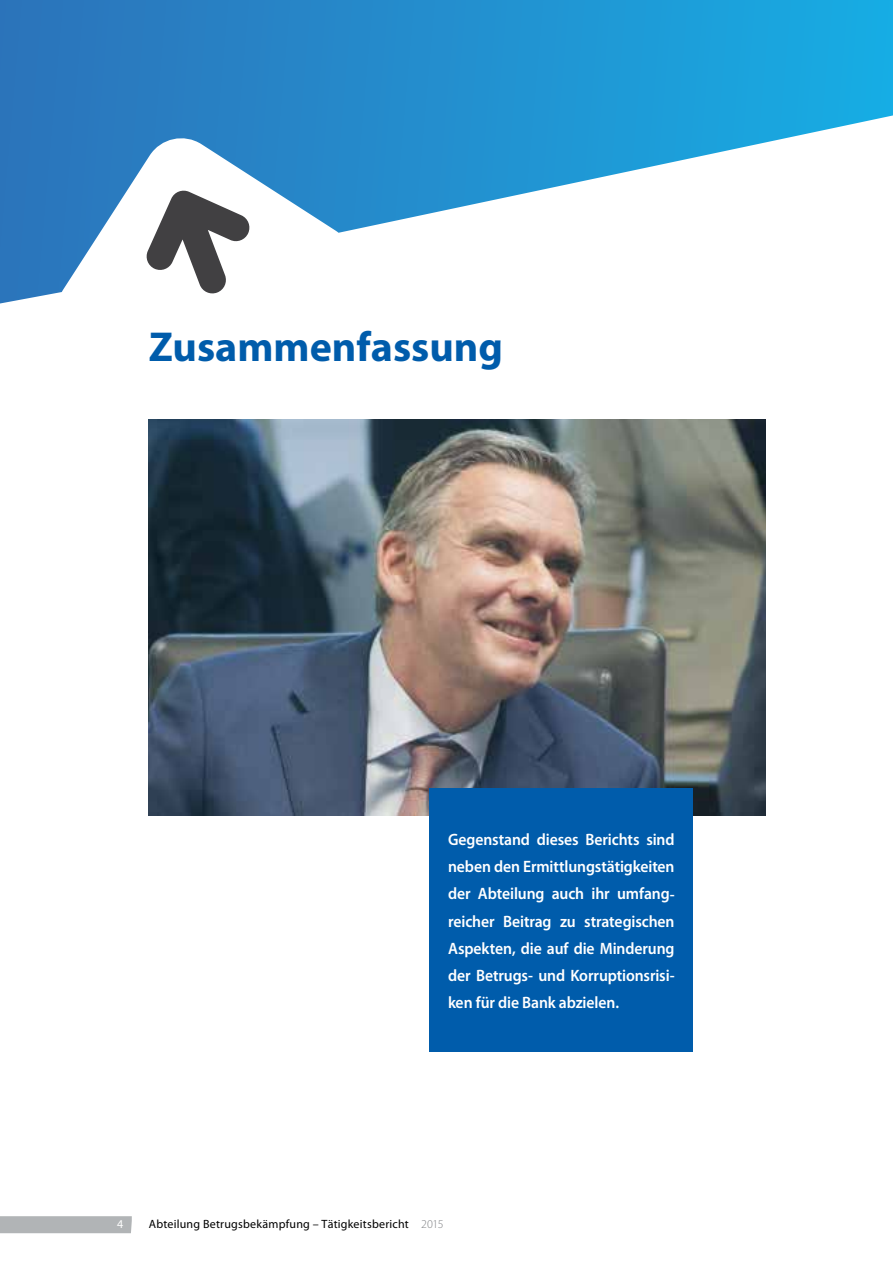
<style>
.page{position:relative;width:893px;height:1263px;background:#fff}
.page>*{position:absolute;margin:0;border:0;box-sizing:border-box;transform-origin:0 0}
.t1{font:700 42px "Myriad Pro";color:#005cab}
.t2{font:600 16.5px/27px "Myriad Pro";letter-spacing:-.005em;color:#fff;text-align:justify;scale:.95 1}
.t3{font:12px "Myriad Pro";letter-spacing:.02em;color:#000}
.t4{font:12px "Myriad Pro";color:#fff}
.s1{font-weight:300;color:#808285}
</style>
<div class="page">
<div style="left:0;top:1216px;width:132px;height:17px;background:#b1b4b6"></div>
<svg style="left:0;top:0;width:893px;height:303px"></svg>
<img style="left:149px;top:419px;width:616px;height:396px">
<div style="left:429px;top:788px;width:264px;height:264px;background:#005cab"></div>
<h1 class="t1" style="left:149px;top:323px;width:356px">Zusammenfassung</h1>
<p class="t2" style="left:448px;top:827px;width:240px">Gegenstand dieses Berichts sind neben den Ermittlungstätigkeiten der Abteilung auch ihr umfang&shy;reicher Beitrag zu strategischen Aspekten, die auf die Minderung der Betrugs- und Korruptionsrisi&shy;ken für die Bank abzielen.</p>
<p class="t4" style="left:117px;top:1217px;width:8px">4</p>
<p class="t3" style="left:149px;top:1217px;width:296px">Abteilung Betrugsbekämpfung – Tätigkeitsbericht <span class="s1">2015</span></p>
</div>
